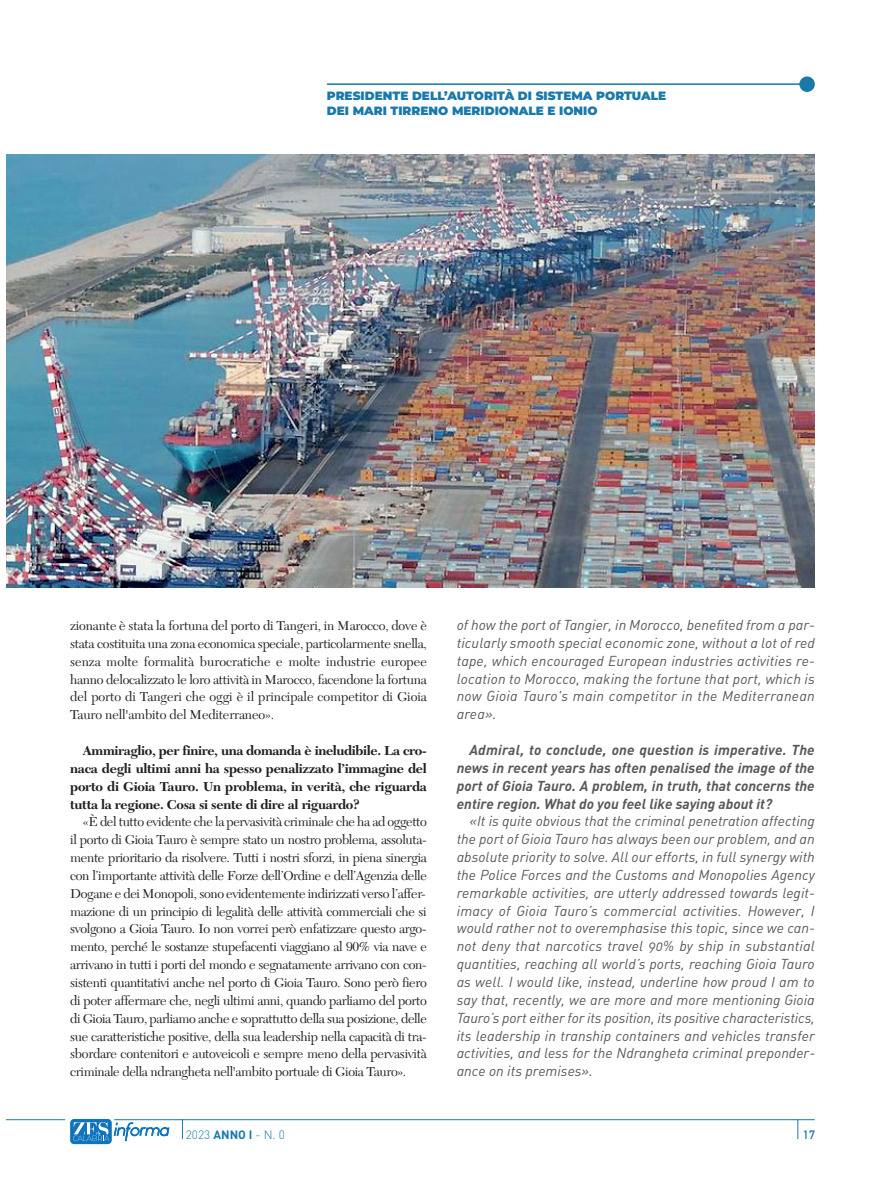
<style>
.page{position:relative;width:885px;height:1195px;background:#fff}
.page>*{position:absolute;margin:0;border:0;box-sizing:border-box;transform-origin:0 0}
.t1{font:14.25px/17.9px "DIN Regular Italic Alt";color:#57585a;text-align:justify}
.t2{font:italic 700 14.25px/17.9px "DIN";color:#57585a;text-align:justify}
.t3{font:13.5px/17.9px "New Caledonia";letter-spacing:-.025em;color:#231f20;text-align:justify}
.t4{font:700 13.5px/17.9px "New Caledonia";letter-spacing:-.025em;color:#231f20;text-align:justify}
.t5{font:900 12px/15px "Montserrat";color:#1979ab}
.t6{font:300 12px "DIN";color:#1979ab}
.t7{font:700 12px "DIN Alternate";color:#1979ab}
.s1{font-weight:700}
</style>
<div class="page">
<hr style="left:114px;top:1119px;width:700px;height:1px;background:#1979ab">
<svg style="left:797px;top:1119px;width:1px;height:20px"></svg>
<svg style="left:182px;top:1119px;width:1px;height:20px"></svg>
<hr style="left:6px;top:1119px;width:59px;height:1px;background:#1979ab">
<img style="left:6px;top:155px;width:808px;height:432px">
<div style="left:799px;top:76px;width:15px;height:16px;background:#1979ab;border-radius:50%"></div>
<hr style="left:327px;top:83px;width:480px;height:2px;background:#1979ab">
<div style="left:70px;top:1119px;width:42px;height:25px;background:#1074bc;border-radius:4px"></div>
<svg style="left:73px;top:1122px;width:96px;height:19px"></svg>
<p class="t5" style="left:327px;top:89px;width:341px">PRESIDENTE DELL’AUTORITÀ DI SISTEMA PORTUALE<br>DEI MARI TIRRENO MERIDIONALE E IONIO</p>
<p class="t3" style="left:70px;top:618px;width:358px">zionante è stata la fortuna del porto di Tangeri, in Marocco, dove è stata costituita una zona economica speciale, particolarmente snella, senza molte formalità burocratiche e molte industrie europee hanno delocalizzato le loro attività in Marocco, facendone la fortuna del porto di Tangeri che oggi è il principale competitor di Gioia Tauro nell'ambito del Mediterraneo».</p>
<p class="t4" style="left:70px;top:743px;width:358px;text-indent:13px">Ammiraglio, per finire, una domanda è ineludibile. La cro&shy;naca degli ultimi anni ha spesso penalizzato l’immagine del porto di Gioia Tauro. Un problema, in verità, che riguarda tutta la regione. Cosa si sente di dire al riguardo?</p>
<p class="t3" style="left:70px;top:814px;width:358px;text-indent:13px">«È del tutto evidente che la pervasività criminale che ha ad oggetto il porto di Gioia Tauro è sempre stato un nostro problema, assoluta&shy;mente prioritario da risolvere. Tutti i nostri sforzi, in piena sinergia con l’importante attività delle Forze dell’Ordine e dell’Agenzia delle Dogane e dei Monopoli, sono evidentemente indirizzati verso l’affer&shy;mazione di un principio di legalità delle attività commerciali che si svolgono a Gioia Tauro. Io non vorrei però enfatizzare questo argo&shy;mento, perché le sostanze stupefacenti viaggiano al 90% via nave e arrivano in tutti i porti del mondo e segnatamente arrivano con con&shy;sistenti quantitativi anche nel porto di Gioia Tauro. Sono però fiero di poter affermare che, negli ultimi anni, quando parliamo del porto di Gioia Tauro, parliamo anche e soprattutto della sua posizione, delle sue caratteristiche positive, della sua leadership nella capacità di tra&shy;sbordare contenitori e autoveicoli e sempre meno della pervasività criminale della ndrangheta nell'ambito portuale di Gioia Tauro».</p>
<p class="t1" style="left:456px;top:617px;width:359px">of how the port of Tangier, in Morocco, benefited from a par&shy;ticularly smooth special economic zone, without a lot of red tape, which encouraged European industries activities re&shy;location to Morocco, making the fortune that port, which is now Gioia Tauro's main competitor in the Mediterranean area».</p>
<p class="t2" style="left:456px;top:742px;width:359px;text-indent:13px">Admiral, to conclude, one question is imperative. The news in recent years has often penalised the image of the port of Gioia Tauro. A problem, in truth, that concerns the entire region. What do you feel like saying about it?</p>
<p class="t1" style="left:456px;top:814px;width:360px;text-indent:13px">«It is quite obvious that the criminal penetration affecting the port of Gioia Tauro has always been our problem, and an absolute priority to solve. All our efforts, in full synergy with the Police Forces and the Customs and Monopolies Agency remarkable activities, are utterly addressed towards legit&shy;imacy of Gioia Tauro’s commercial activities. However, I would rather not to overemphasise this topic, since we can&shy;not deny that narcotics travel 90% by ship in substantial quantities, reaching all world’s ports, reaching Gioia Tauro as well. I would like, instead, underline how proud I am to say that, recently, we are more and more mentioning Gioia Tauro’s port either for its position, its positive characteristics, its leadership in tranship containers and vehicles transfer activities, and less for the Ndrangheta criminal preponder&shy;ance on its premises».</p>
<p class="t6" style="left:186px;top:1130px;width:101px">2023 <span class="s1">ANNO I</span> - N. 0</p>
<p class="t7" style="left:803px;top:1127px;width:13px">17</p>
</div>
